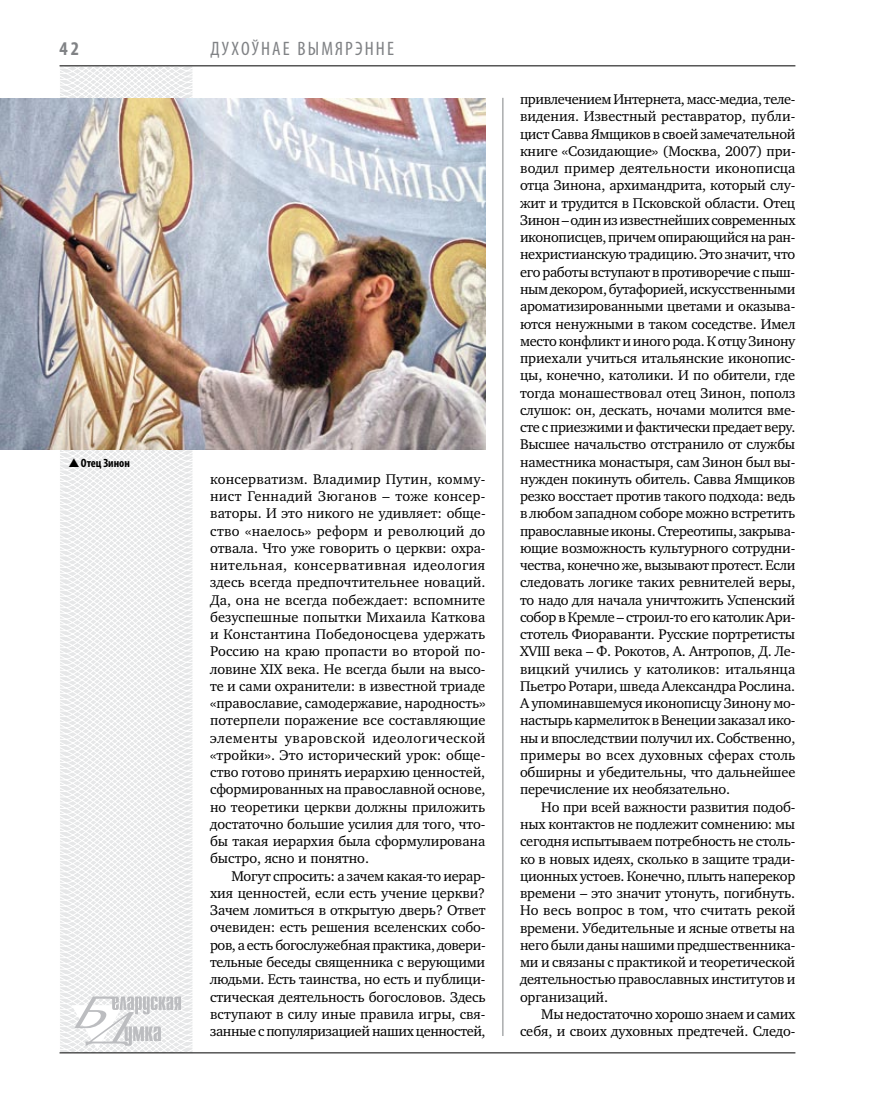
<style>
.page{position:relative;width:872px;height:1106px;background:#fff}
.page>*{position:absolute;margin:0;border:0;box-sizing:border-box;transform-origin:0 0}
.t1{font:condensed 19.5px "Myriad Pro";color:#808285}
.t2{font:700 condensed 19.5px "Myriad Pro";color:#808285}
.t3{font:14.4px/17.2px "Charter C";letter-spacing:-.01em;color:#000;text-align:justify}
.t4{font:700 condensed 12px "Myriad Pro";color:#000}
</style>
<div class="page">
<svg style="left:2px;top:65px;width:249px;height:989px"></svg>
<hr style="left:502px;top:98px;width:1px;height:938px;background:#808285">
<hr style="left:60px;top:1052px;width:735px;height:1px;background:#000">
<svg style="left:71px;top:996px;width:110px;height:53px"></svg>
<hr style="left:60px;top:65px;width:735px;height:1px;background:#000">
<img style="left:0;top:99px;width:485px;height:350px">
<svg style="left:69px;top:458px;width:23px;height:10px"></svg>
<h1 class="t2" style="left:60px;top:37px;width:21px">42</h1>
<p class="t4" style="left:81px;top:455px;width:51px">Отец Зинон</p>
<h1 class="t1" style="left:210px;top:37px;width:183px">духоўнае вымярэнне</h1>
<p class="t3" style="left:210px;top:470px;width:277px">консерватизм. Владимир Путин, комму&shy;нист Геннадий Зюганов – тоже консер&shy;ваторы. И это никого не удивляет: обще&shy;ство «наелось» реформ и революций до отвала. Что уже говорить о церкви: охра&shy;нительная, консервативная идеология здесь всегда предпочтительнее новаций.<br>Да, она не всегда побеждает: вспомните безуспешные попытки Михаила Каткова и Константина Победоносцева удержать Россию на краю пропасти во второй по&shy;ловине XIX века. Не всегда были на высо&shy;те и сами охранители: в известной триаде «православие, самодержавие, народность» потерпели поражение все составляющие элементы уваровской идеологической «тройки». Это исторический урок: обще&shy;ство готово принять иерархию ценностей, сформированных на православной основе, но теоретики церкви должны приложить достаточно большие усилия для того, что&shy;бы такая иерархия была сформулирована быстро, ясно и понятно.</p>
<p class="t3" style="left:210px;top:867px;width:277px;text-indent:21px">Могут спросить: а зачем какая-то иерар&shy;хия ценностей, если есть учение церкви?<br>Зачем ломиться в открытую дверь? Ответ очевиден: есть решения вселенских собо&shy;ров, а есть богослужебная практика, довери&shy;тельные беседы священника с верующими людьми. Есть таинства, но есть и публици&shy;стическая деятельность богословов. Здесь вступают в силу иные правила игры, свя&shy;занные с популяризацией наших ценностей,</p>
<p class="t3" style="left:520px;top:91px;width:277px">привлечением Интернета, масс-медиа, теле&shy;видения. Известный реставратор, публи&shy;цист Савва Ямщиков в своей замечательной книге «Созидающие» (Москва, 2007) при&shy;водил пример деятельности иконописца отца Зинона, архимандрита, который слу&shy;жит и трудится в Псковской области. Отец Зинон – один из известнейших современных иконописцев, причем опирающийся на ран&shy;нехристианскую традицию. Это значит, что его работы вступают в противоречие с пыш&shy;ным декором, бутафорией, искусственными ароматизированными цветами и оказыва&shy;ются ненужными в таком соседстве. Имел место конфликт и иного рода. К отцу Зинону приехали учиться итальянские иконопис&shy;цы, конечно, католики. И по обители, где тогда монашествовал отец Зинон, пополз слушок: он, дескать, ночами молится вме&shy;сте с приезжими и фактически предает веру.<br>Высшее начальство отстранило от службы наместника монастыря, сам Зинон был вы&shy;нужден покинуть обитель. Савва Ямщиков резко восстает против такого подхода: ведь в любом западном соборе можно встретить православные иконы. Стереотипы, закрыва&shy;ющие возможность культурного сотрудни&shy;чества, конечно же, вызывают протест. Если следовать логике таких ревнителей веры, то надо для начала уничтожить Успенский собор в Кремле – строил-то его католик Ари&shy;стотель Фиораванти. Русские портретисты XVIII века – Ф. Рокотов, А. Антропов, Д. Ле&shy;вицкий учились у католиков: итальянца Пьетро Ротари, шведа Александра Рослина.<br>А упоминавшемуся иконописцу Зинону мо&shy;настырь кармелиток в Венеции заказал ико&shy;ны и впоследствии получил их. Собственно, примеры во всех духовных сферах столь обширны и убедительны, что дальнейшее перечисление их необязательно.</p>
<p class="t3" style="left:520px;top:798px;width:277px;text-indent:21px">Но при всей важности развития подоб&shy;ных контактов не подлежит сомнению: мы сегодня испытываем потребность не столь&shy;ко в новых идеях, сколько в защите тради&shy;ционных устоев. Конечно, плыть наперекор времени – это значит утонуть, погибнуть.<br>Но весь вопрос в том, что считать рекой времени. Убедительные и ясные ответы на него были даны нашими предшественника&shy;ми и связаны с практикой и теоретической деятельностью православных институтов и организаций.</p>
<p class="t3" style="left:520px;top:1005px;width:277px;text-align:right">Мы недостаточно хорошо знаем и самих себя, и своих духовных предтечей. Следо-</p>
</div>
